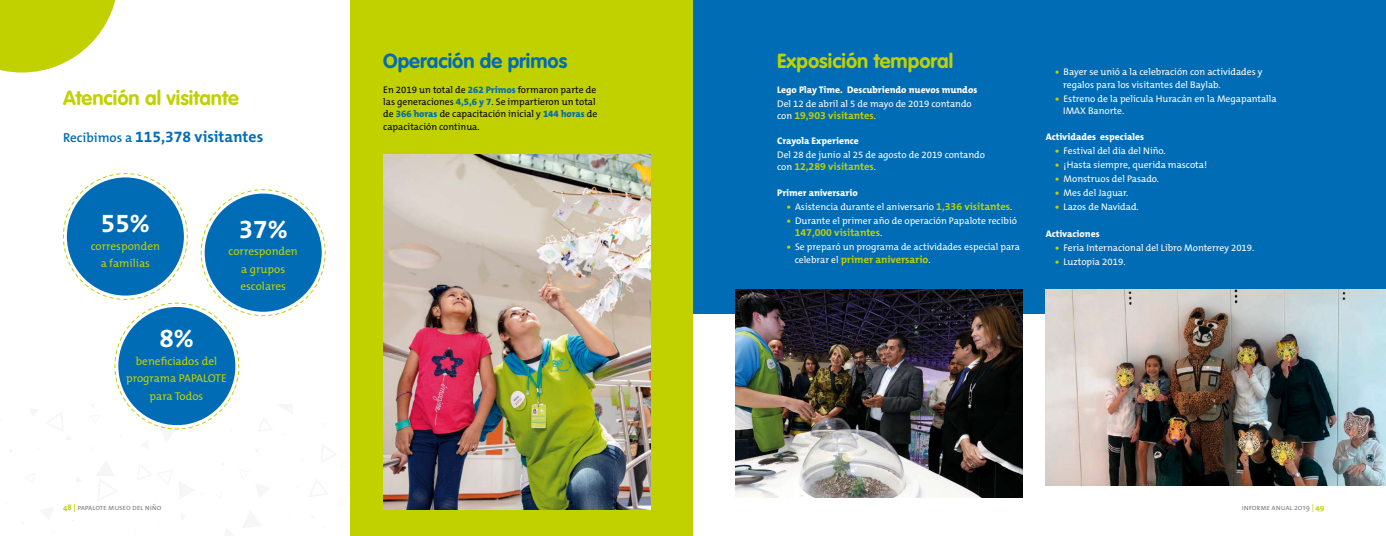
<style>
.page{position:relative;width:1386px;height:536px;background:#fff}
.page>*{position:absolute;margin:0;border:0;box-sizing:border-box;transform-origin:0 0}
.t1{font:700 26.25px "The Mix B W7";color:#fff}
.t2{font:700 20.12px "VAG Rounded";color:#c1d100}
.t3{font:700 20.12px "VAG Rounded";color:#006cb5}
.t4{font:700 15.75px "The Mix B W7";color:#006cb5}
.t5{font:11.38px/17.5px "The Mix B W5 Plain";color:#c1d100;text-align:center}
.t6{font:700 10.5px "The Mix B W7";color:#c1d100}
.t7{font:9.62px/12.2px "The Mix B W5 Plain";color:#fff}
.t8{font:9.62px/12.2px "The Mix B W5 Plain";color:#000}
.t9{font:800 9.62px "The Mix B W8";color:#fff}
.t10{font:7.88px "The Mix Regular Caps";letter-spacing:-.02em;color:#878787}
.s1{font-family:"The Mix B W6";font-weight:600;font-size:13.12px}
.s2{font-family:"The Mix B W8";font-weight:800;color:#006cb5}
.s3{font-family:"The Mix B W5 Plain";font-weight:400;font-size:9.62px;color:#fff}
.s4{font-family:"The Mix B W8";font-weight:800;color:#c1d100}
.s5{font-family:"The Mix B W7";font-weight:700;font-size:10.5px;color:#c1d100}
.s6{font-family:"The Mix";font-weight:700;color:#c1d100}
.s7{font-family:"The Mix"}
.s8{color:#c1d100}
</style>
<div class="page">
<svg style="left:62px;top:173px;width:289px;height:363px"></svg>
<svg style="left:0;top:0;width:116px;height:72px"></svg>
<div style="left:351px;top:0;width:342px;height:536px;background:#c1d100"></div>
<img style="left:383px;top:154px;width:268px;height:355px">
<div style="left:693px;top:0;width:693px;height:313px;background:#006cb5"></div>
<img style="left:1046px;top:289px;width:340px;height:196px">
<img style="left:735px;top:289px;width:288px;height:208px">
<h2 class="t2" style="left:63px;top:86px;width:177px">Atención al visitante</h2>
<h3 class="t4" style="left:63px;top:126px;width:202px"><span class="s1">Recibimos a</span> 115,378 visitantes</h3>
<h1 class="t1" style="left:101px;top:206px;width:50px">55%</h1>
<p class="t5" style="left:91px;top:237px;width:71px">corresponden a familias</p>
<h1 class="t1" style="left:239px;top:212px;width:50px">37%</h1>
<p class="t5" style="left:229px;top:243px;width:71px">corresponden a grupos escolares</p>
<h1 class="t1" style="left:159px;top:321px;width:36px">8%</h1>
<p class="t5" style="left:126px;top:352px;width:102px">beneficiados del programa PAPALOTE para Todos</p>
<h2 class="t3" style="left:383px;top:49px;width:186px">Operación de primos</h2>
<p class="t8" style="left:383px;top:83px;width:216px">En 2019 un total de <span class="s2">262 Primos</span> formaron parte de las generaciones <span class="s2">4,5,6 y 7</span>. Se impartieron un total de <span class="s2">366 horas</span> de capacitación inicial y <span class="s2">144 horas</span> de capacitación continua.</p>
<h2 class="t2" style="left:777px;top:49px;width:178px">Exposición temporal</h2>
<p class="t9" style="left:777px;top:83px;width:202px">Lego Play Time. Descubriendo nuevos mundos</p>
<p class="t7" style="left:777px;top:97px;width:196px">Del 12 de abril al 5 de mayo de 2019 contando</p>
<p class="t6" style="left:777px;top:109px;width:100px"><span class="s3">con</span> 19,903 visitantes<span class="s3">.</span></p>
<p class="t9" style="left:777px;top:134px;width:83px">Crayola Experience</p>
<p class="t7" style="left:777px;top:148px;width:209px">Del 28 de junio al 25 de agosto de 2019 contando</p>
<p class="t6" style="left:777px;top:159px;width:100px"><span class="s3">con</span> 12,289 visitantes<span class="s3">.</span></p>
<p class="t9" style="left:777px;top:187px;width:82px">Primer aniversario</p>
<p class="t7" style="left:787px;top:201px;width:227px"><span class="s4">•</span> Asistencia durante el aniversario <span class="s5">1,336 visitantes</span>.</p>
<p class="t7" style="left:787px;top:215px;width:232px"><span class="s4">•</span> Durante el primer año de operación Papalote recibió</p>
<p class="t6" style="left:795px;top:226px;width:89px">147,000 visitantes<span class="s3">.</span></p>
<p class="t7" style="left:787px;top:241px;width:235px"><span class="s4">•</span> Se preparó un programa de actividades especial para</p>
<p class="t6" style="left:795px;top:252px;width:137px"><span class="s3">celebrar el</span> primer aniversario<span class="s3">.</span></p>
<p class="t7" style="left:1063px;top:66px;width:201px;text-indent:-8px"><span class="s4">•</span> Bayer se unió a la celebración con actividades y regalos para los visitantes del Baylab.</p>
<p class="t7" style="left:1063px;top:92px;width:215px;text-indent:-8px"><span class="s4">•</span> Estreno de la película Huracán en la Megapantalla<br>IMAX Banorte.</p>
<p class="t9" style="left:1046px;top:131px;width:100px">Actividades especiales</p>
<p class="t7" style="left:1055px;top:145px;width:112px"><span class="s4">•</span> Festival del día del Niño.</p>
<p class="t7" style="left:1055px;top:159px;width:153px"><span class="s4">•</span> ¡Hasta siempre, querida mascota!</p>
<p class="t7" style="left:1055px;top:173px;width:105px"><span class="s4">•</span> Monstruos del Pasado.</p>
<p class="t7" style="left:1055px;top:187px;width:75px"><span class="s4">•</span> Mes del Jaguar.</p>
<p class="t7" style="left:1055px;top:201px;width:85px"><span class="s4">•</span> Lazos de Navidad.</p>
<p class="t9" style="left:1046px;top:227px;width:55px">Activaciones</p>
<p class="t7" style="left:1055px;top:241px;width:201px"><span class="s4">•</span> Feria Internacional del Libro Monterrey 2019.</p>
<p class="t7" style="left:1055px;top:255px;width:72px"><span class="s4">•</span> Luztopia 2019.</p>
<p class="t10" style="left:63px;top:500px;width:100px"><span class="s6">48 |</span> papalote museo del niño</p>
<p class="t10" style="left:1242px;top:500px;width:84px">informe anual <span class="s7">2019</span> <span class="s8">|</span> <span class="s6">49</span></p>
</div>
